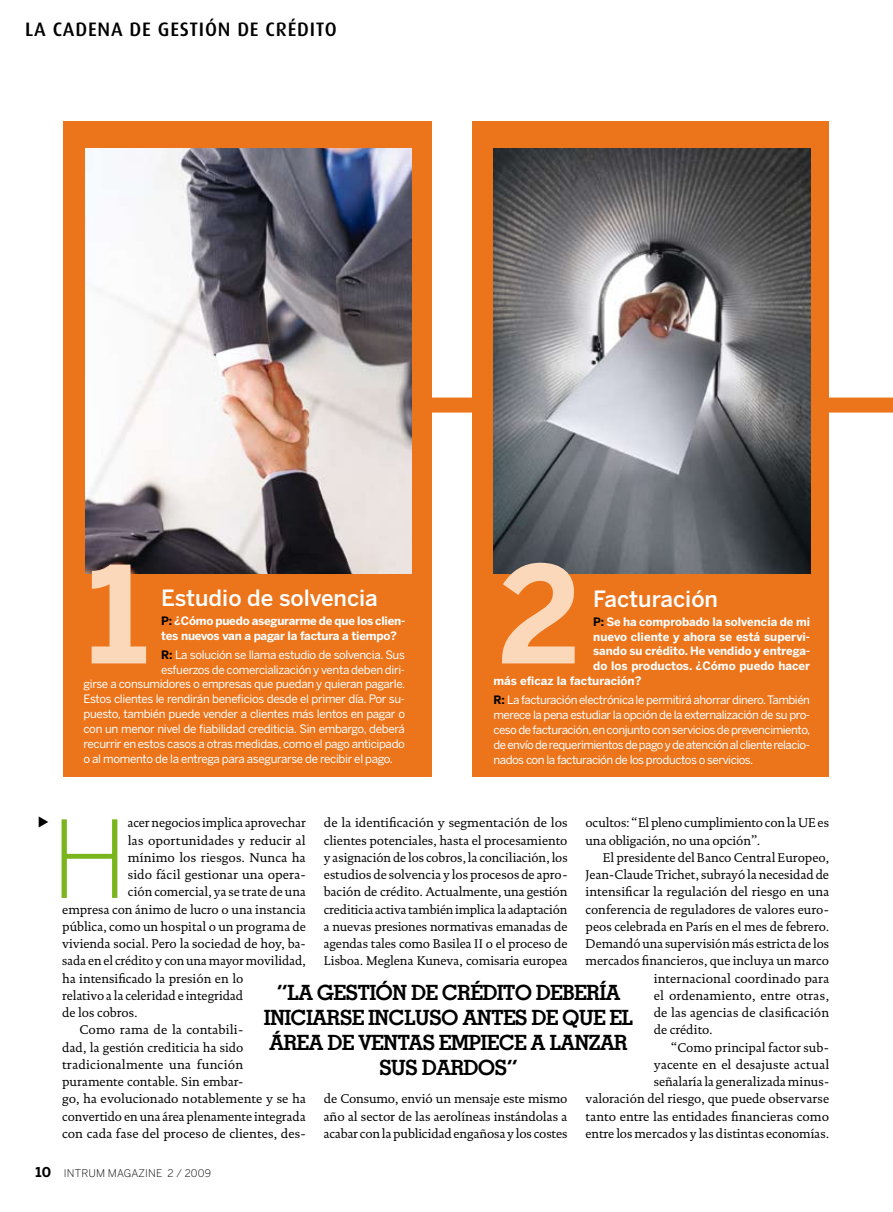
<style>
.page{position:relative;width:893px;height:1212px;background:#fff}
.page>*{position:absolute;margin:0;border:0;box-sizing:border-box;transform-origin:0 0}
.t1{font:700 133.5px "Benton Sans";color:#fcd8ba}
.t2{font:300 106.2px "Benton Sans";color:#7ab51d}
.t3{font:500 22.35px "Benton Sans";color:#fff}
.t4{font:700 21px "Memphis";letter-spacing:-.04em;color:#000}
.t5{font:500 19.5px "Dax";letter-spacing:.04em;color:#000}
.t6{font:12.9px/17.2px "DTL Documenta ST";color:#000;text-align:justify}
.t7{font:11.55px/14.9px "Benton Sans";letter-spacing:-.03em;color:#fff;text-align:justify}
.t8{font:700 11.55px "Benton Sans";color:#fff}
.t9{font:700 11.55px/14.9px "Benton Sans";letter-spacing:-.02em;color:#fff}
.t10{font:300 10.5px "Benton Sans";letter-spacing:.02em;color:#000}
.s1{color:#000}
.s2{font-weight:700;color:#000}
.s3{font-weight:700;font-size:13.5px}
</style>
<div class="page">
<div style="left:405px;top:398px;width:488px;height:14px;background:#ec741b"></div>
<div style="left:64px;top:122px;width:368px;height:655px;background:#ec741b"></div>
<div style="left:472px;top:122px;width:357px;height:655px;background:#ec741b"></div>
<img style="left:85px;top:148px;width:326px;height:425px">
<img style="left:494px;top:148px;width:316px;height:425px">
<h3 class="t5" style="left:25px;top:19px;width:313px">LA CADENA DE GESTIÓN DE CRÉDITO</h3>
<h1 class="t1" style="left:87px;top:537px;width:63px">1</h1>
<h1 class="t1" style="left:498px;top:537px;width:84px">2</h1>
<h3 class="t3" style="left:161px;top:584px;width:218px">Estudio de solvencia</h3>
<p class="t9" style="left:161px;top:613px;width:245px"><span class="s1">P:</span> ¿Cómo puedo asegurarme de que los clien&shy;tes nuevos van a pagar la factura a tiempo?</p>
<p class="t7" style="left:161px;top:647px;width:245px"><span class="s2">R:</span> La solución se llama estudio de solvencia. Sus</p>
<p class="t7" style="left:161px;top:662px;width:245px">esfuerzos de comercialización y venta deben diri-</p>
<p class="t7" style="left:84px;top:677px;width:323px">girse a consumidores o empresas que puedan y quieran pagarle.</p>
<p class="t7" style="left:84px;top:692px;width:323px">Estos clientes le rendirán beneficios desde el primer día. Por su-</p>
<p class="t7" style="left:84px;top:707px;width:323px">puesto, también puede vender a clientes más lentos en pagar o</p>
<p class="t7" style="left:84px;top:722px;width:323px">con un menor nivel de fiabilidad crediticia. Sin embargo, deberá</p>
<p class="t7" style="left:84px;top:736px;width:323px">recurrir en estos casos a otras medidas, como el pago anticipado</p>
<p class="t7" style="left:84px;top:751px;width:311px">o al momento de la entrega para asegurarse de recibir el pago.</p>
<h3 class="t3" style="left:593px;top:585px;width:126px">Facturación</h3>
<p class="t8" style="left:593px;top:615px;width:218px"><span class="s1">P:</span> Se ha comprobado la solvencia de mi</p>
<p class="t8" style="left:593px;top:630px;width:218px">nuevo cliente y ahora se está supervi-</p>
<p class="t8" style="left:593px;top:644px;width:218px">sando su crédito. He vendido y entrega-</p>
<p class="t8" style="left:593px;top:659px;width:218px">do los productos. ¿Cómo puedo hacer</p>
<p class="t8" style="left:493px;top:674px;width:150px">más eficaz la facturación?</p>
<p class="t7" style="left:493px;top:693px;width:318px"><span class="s2">R:</span> La facturación electrónica le permitirá ahorrar dinero. También merece la pena estudiar la opción de la externalización de su pro&shy;ceso de facturación, en conjunto con servicios de prevencimiento, de envío de requerimientos de pago y de atención al cliente relacio&shy;nados con la facturación de los productos o servicios.</p>
<p class="t6" style="left:324px;top:814px;width:245px">de la identificación y segmentación de los clientes potenciales, hasta el procesamiento y asignación de los cobros, la conciliación, los estudios de solvencia y los procesos de apro&shy;bación de crédito. Actualmente, una gestión crediticia activa también implica la adaptación a nuevas presiones normativas emanadas de agendas tales como Basilea II o el proceso de Lisboa. Meglena Kuneva, comisaria europea</p>
<h2 class="t2" style="left:51px;top:798px;width:78px">H</h2>
<p class="t6" style="left:128px;top:814px;width:179px">acer negocios implica aprovechar</p>
<p class="t6" style="left:585px;top:814px;width:245px">ocultos: “El pleno cumplimiento con la UE es una obligación, no una opción”.</p>
<p class="t6" style="left:603px;top:849px;width:228px">El presidente del Banco Central Europeo,</p>
<p class="t6" style="left:585px;top:866px;width:245px">Jean-Claude Trichet, subrayó la necesidad de</p>
<p class="t6" style="left:585px;top:883px;width:245px">intensificar la regulación del riesgo en una</p>
<p class="t6" style="left:585px;top:900px;width:245px">conferencia de reguladores de valores euro-</p>
<p class="t6" style="left:585px;top:918px;width:245px">peos celebrada en París en el mes de febrero.</p>
<p class="t6" style="left:585px;top:935px;width:245px">Demandó una supervisión más estricta de los</p>
<p class="t6" style="left:585px;top:952px;width:245px">mercados financieros, que incluya un marco</p>
<p class="t6" style="left:654px;top:969px;width:177px">internacional coordinado para</p>
<p class="t6" style="left:654px;top:987px;width:177px">el ordenamiento, entre otras,</p>
<p class="t6" style="left:654px;top:1004px;width:177px">de las agencias de clasificación</p>
<p class="t6" style="left:654px;top:1021px;width:60px">de crédito.</p>
<p class="t6" style="left:671px;top:1038px;width:160px">“Como principal factor sub-</p>
<p class="t6" style="left:654px;top:1056px;width:177px">yacente en el desajuste actual</p>
<p class="t6" style="left:654px;top:1073px;width:177px">señalaría la generalizada minus-</p>
<p class="t6" style="left:585px;top:1090px;width:245px">valoración del riesgo, que puede observarse</p>
<p class="t6" style="left:585px;top:1107px;width:245px">tanto entre las entidades financieras como</p>
<p class="t6" style="left:585px;top:1125px;width:245px">entre los mercados y las distintas economías.</p>
<p class="t6" style="left:128px;top:831px;width:179px">las oportunidades y reducir al</p>
<p class="t6" style="left:128px;top:849px;width:179px">mínimo los riesgos. Nunca ha</p>
<p class="t6" style="left:128px;top:866px;width:179px">sido fácil gestionar una opera-</p>
<p class="t6" style="left:128px;top:883px;width:179px">ción comercial, ya se trate de una</p>
<p class="t6" style="left:62px;top:900px;width:245px">empresa con ánimo de lucro o una instancia</p>
<p class="t6" style="left:62px;top:918px;width:245px">pública, como un hospital o un programa de</p>
<p class="t6" style="left:62px;top:935px;width:245px">vivienda social. Pero la sociedad de hoy, ba-</p>
<p class="t6" style="left:62px;top:952px;width:245px">sada en el crédito y con una mayor movilidad,</p>
<p class="t6" style="left:62px;top:969px;width:183px">ha intensificado la presión en lo</p>
<p class="t6" style="left:62px;top:987px;width:183px">relativo a la celeridad e integridad</p>
<p class="t6" style="left:62px;top:1004px;width:77px">de los cobros.</p>
<p class="t6" style="left:79px;top:1021px;width:165px">Como rama de la contabili-</p>
<p class="t6" style="left:62px;top:1038px;width:183px">dad, la gestión crediticia ha sido</p>
<p class="t6" style="left:62px;top:1056px;width:183px">tradicionalmente una función</p>
<p class="t6" style="left:62px;top:1073px;width:183px">puramente contable. Sin embar-</p>
<p class="t6" style="left:62px;top:1090px;width:245px">go, ha evolucionado notablemente y se ha</p>
<p class="t6" style="left:62px;top:1107px;width:245px">convertido en una área plenamente integrada</p>
<p class="t6" style="left:62px;top:1125px;width:245px">con cada fase del proceso de clientes, des-</p>
<h3 class="t4" style="left:276px;top:979px;width:233px">“LA GESTIÓN DE CRÉDITO</h3>
<h3 class="t4" style="left:536px;top:979px;width:86px">DEBERÍA</h3>
<h3 class="t4" style="left:264px;top:1004px;width:371px">INICIARSE INCLUSO ANTES DE QUE EL</h3>
<h3 class="t4" style="left:269px;top:1029px;width:354px">ÁREA DE VENTAS EMPIECE A LANZAR</h3>
<h3 class="t4" style="left:379px;top:1054px;width:141px">SUS DARDOS”</h3>
<p class="t6" style="left:324px;top:1090px;width:245px">de Consumo, envió un mensaje este mismo año al sector de las aerolíneas instándolas a acabar con la publicidad engañosa y los costes</p>
<p class="t10" style="left:36px;top:1167px;width:177px"><span class="s3">10</span> INTRUM MAGAZINE 2 / 2009</p>
</div>
